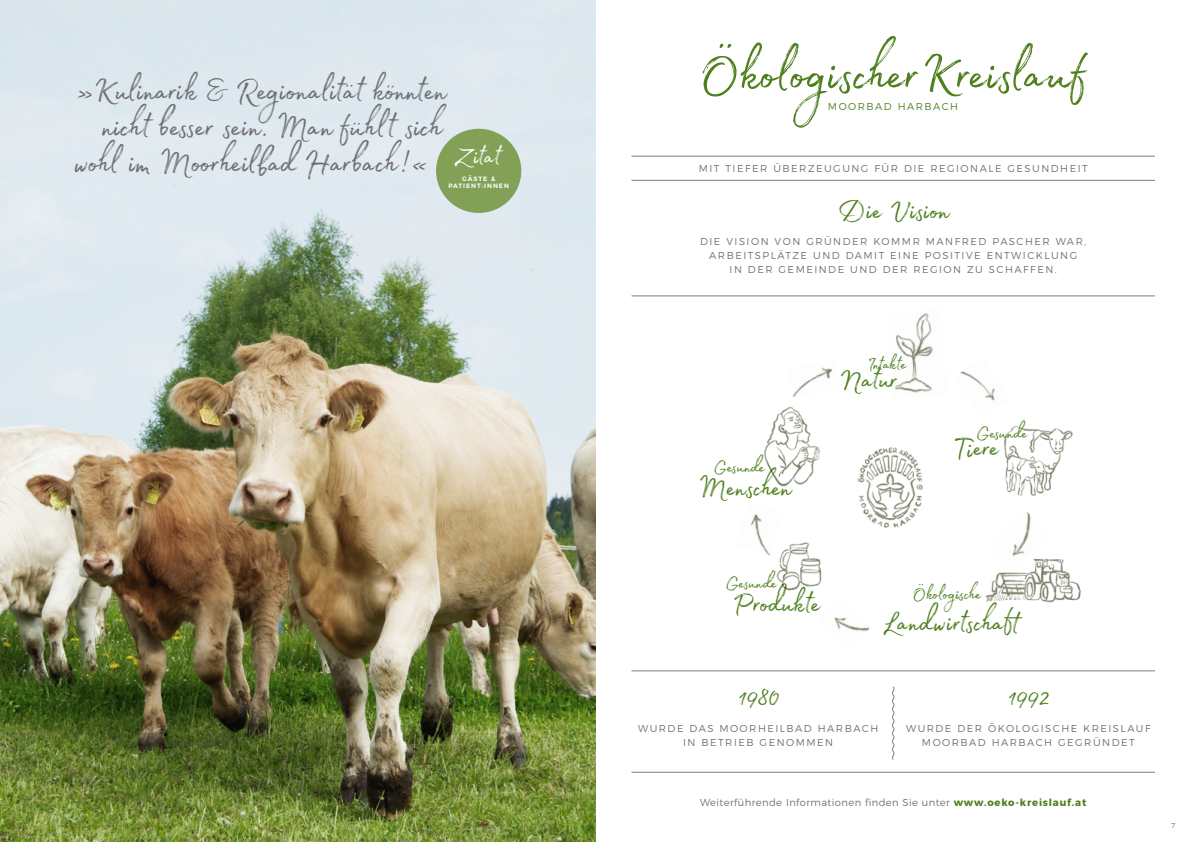
<style>
.page{position:relative;width:1191px;height:842px;background:#fff}
.page>*{position:absolute;margin:0;border:0;box-sizing:border-box;transform-origin:0 0}
.t1{font:69px "Madelyn";letter-spacing:-.02em;color:#4f801e}
.t2{font:42px "Madelyn";letter-spacing:-.02em;color:#706f6f}
.t3{font:37px "Madelyn";letter-spacing:-.01em;color:#4f801e}
.t4{font:23px "Madelyn";letter-spacing:-.015em;color:#4f801e}
.t5{font:300 10px/14px "Montserrat";letter-spacing:.15em;color:#706f6f;text-align:center}
.t6{font:300 10px "Montserrat";letter-spacing:.04em;color:#706f6f}
.t7{font:300 10px "Montserrat";letter-spacing:.15em;color:#4f801e}
.t8{font:300 7px "Montserrat";color:#706f6f}
.t9{font:600 6.3px/7.4px "Montserrat";letter-spacing:.15em;color:#fff;text-align:center}
.s1{font-weight:700;color:#4f801e}
</style>
<div class="page">
<img style="left:0;top:0;width:595px;height:842px">
<hr style="left:631px;top:156px;width:524px;height:1px;background:#7f836c">
<hr style="left:631px;top:180px;width:524px;height:1px;background:#7f836c">
<img style="left:764px;top:406px;width:56px;height:81px">
<img style="left:776px;top:542px;width:46px;height:49px">
<img style="left:1004px;top:426px;width:69px;height:70px">
<img style="left:894px;top:313px;width:39px;height:80px">
<img style="left:985px;top:559px;width:96px;height:44px">
<img style="left:857px;top:447px;width:66px;height:81px">
<img style="left:793px;top:367px;width:40px;height:30px">
<img style="left:960px;top:371px;width:35px;height:30px">
<img style="left:750px;top:514px;width:33px;height:41px">
<img style="left:989px;top:512px;width:61px;height:59px">
<img style="left:834px;top:617px;width:36px;height:14px">
<hr style="left:631px;top:295px;width:524px;height:1px;background:#7f836c">
<hr style="left:631px;top:670px;width:524px;height:1px;background:#7f836c">
<hr style="left:631px;top:772px;width:524px;height:1px;background:#7f836c">
<svg style="left:892px;top:686px;width:3px;height:74px"></svg>
<div style="left:436px;top:129px;width:85px;height:84px;background:#82a157;border-radius:50%"></div>
<h2 class="t2" style="left:74px;top:59px;width:373px">»Kulinarik &amp; Regionalität könnten</h2>
<h2 class="t2" style="left:102px;top:95px;width:342px">nicht besser sein. Man fühlt sich</h2>
<h2 class="t2" style="left:74px;top:131px;width:429px">wohl im Moorheilbad Harbach!« <sup>Zitat</sup></h2>
<p class="t9" style="left:448px;top:175px;width:62px">GÄSTE &amp;<br>PATIENT:INNEN</p>
<h1 class="t1" style="left:699px;top:22px;width:389px">Ökologischer Kreislauf</h1>
<p class="t7" style="left:828px;top:98px;width:132px">MOORBAD HARBACH</p>
<p class="t5" style="left:699px;top:160px;width:390px">MIT TIEFER ÜBERZEUGUNG FÜR DIE REGIONALE GESUNDHEIT</p>
<h3 class="t3" style="left:838px;top:183px;width:112px">Die Vision</h3>
<p class="t5" style="left:700px;top:234px;width:388px">DIE VISION VON GRÜNDER KOMMR MANFRED PASCHER WAR,<br>ARBEITSPLÄTZE UND DAMIT EINE POSITIVE ENTWICKLUNG<br>IN DER GEMEINDE UND DER REGION ZU SCHAFFEN.</p>
<h3 class="t4" style="left:713px;top:449px;width:53px">Gesunde</h3>
<h3 class="t3" style="left:698px;top:459px;width:94px">Menschen</h3>
<h3 class="t4" style="left:867px;top:347px;width:41px">Intakte</h3>
<h3 class="t3" style="left:839px;top:351px;width:60px">Natur</h3>
<h3 class="t4" style="left:976px;top:416px;width:53px">Gesunde</h3>
<h3 class="t3" style="left:952px;top:420px;width:49px">Tiere</h3>
<h3 class="t4" style="left:725px;top:566px;width:53px">Gesunde</h3>
<h3 class="t3" style="left:732px;top:575px;width:91px">Produkte</h3>
<h3 class="t4" style="left:912px;top:577px;width:70px">Ökologische</h3>
<h3 class="t3" style="left:882px;top:595px;width:142px">Landwirtschaft</h3>
<h3 class="t3" style="left:737px;top:669px;width:43px">1980</h3>
<p class="t5" style="left:638px;top:720px;width:242px">WURDE DAS MOORHEILBAD HARBACH<br>IN BETRIEB GENOMMEN</p>
<h3 class="t3" style="left:1007px;top:669px;width:44px">1992</h3>
<p class="t5" style="left:906px;top:720px;width:246px">WURDE DER ÖKOLOGISCHE KREISLAUF<br>MOORBAD HARBACH GEGRÜNDET</p>
<p class="t6" style="left:700px;top:795px;width:388px">Weiterführende Informationen finden Sie unter <span class="s1">www.oeko-kreislauf.at</span></p>
<p class="t8" style="left:1171px;top:820px;width:6px">7</p>
</div>
